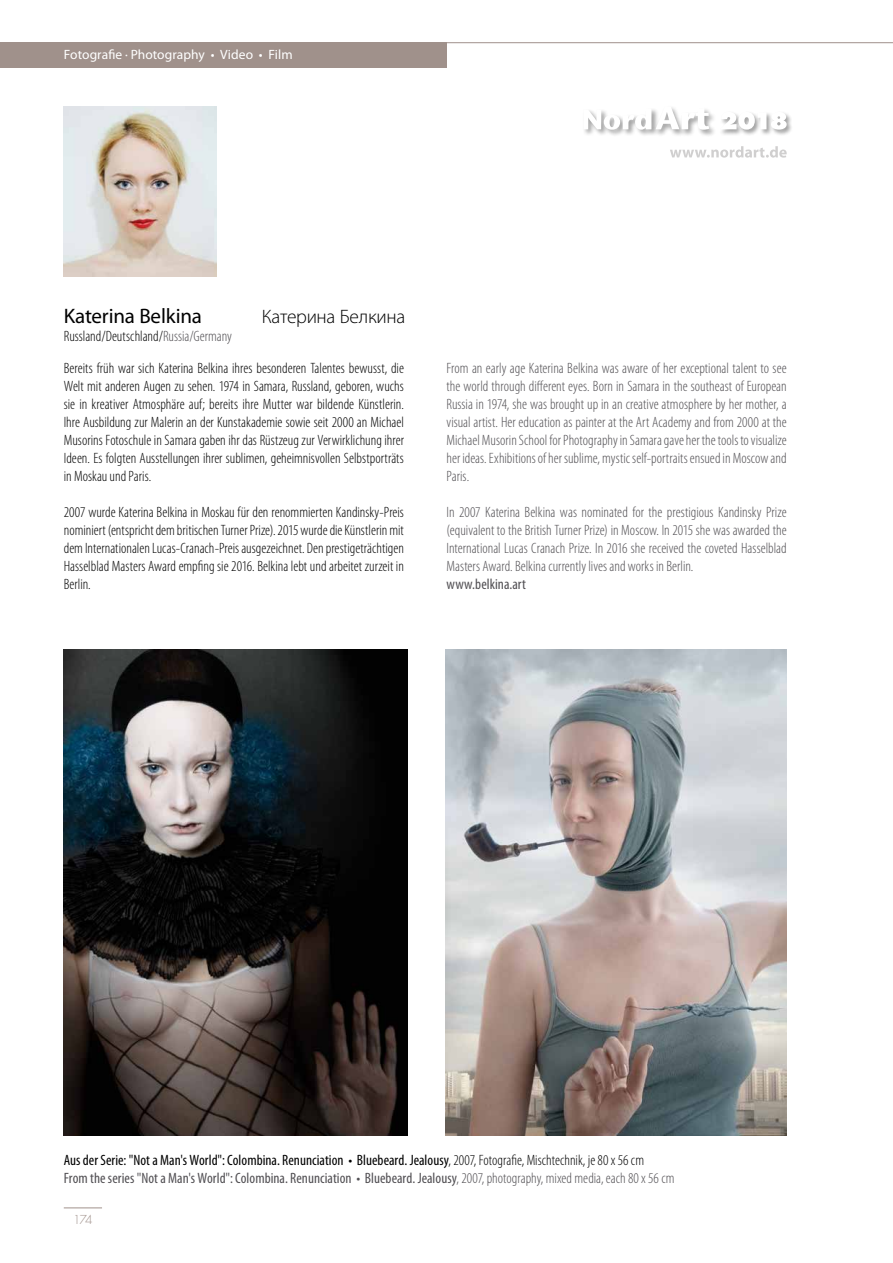
<style>
.page{position:relative;width:893px;height:1263px;background:#fff}
.page>*{position:absolute;margin:0;border:0;box-sizing:border-box;transform-origin:0 0}
.t1{font:21px "Myriad Pro";letter-spacing:-.01em;color:#000}
.t2{font:300 19.5px "Myriad Pro";letter-spacing:-.015em;color:#000}
.t3{font:300 condensed 15px/18px "Myriad Pro";color:#000;text-align:justify}
.t4{font:300 condensed 15px/18px "Myriad Pro";color:#514f53;text-align:justify}
.t5{font:condensed 15px/18px "Myriad Pro";letter-spacing:.005em;color:#514f53}
.t6{font:13.5px "Myriad Pro";letter-spacing:.005em;color:#fff}
.t7{font:300 12px "Futura Std";color:#a0918b}
.s1{color:#514f53}
.s2{color:#000}
.s3{font-weight:300;color:#000}
.s4{font-weight:300}
</style>
<div class="page">
<div style="left:0;top:43px;width:446px;height:25px;background:#a0918b"></div>
<hr style="left:446px;top:42px;width:447px;height:1px;background:#a0918b">
<hr style="left:64px;top:1207px;width:38px;height:1px;background:#a0918b">
<svg style="left:670px;top:146px;width:117px;height:12px"></svg>
<div style="left:582px;top:107px;width:77px;height:30px;background:#000;opacity:.75"></div>
<div style="left:654px;top:105px;width:62px;height:32px;background:#000;opacity:.75"></div>
<svg style="left:583px;top:106px;width:126px;height:24px"></svg>
<div style="left:719px;top:111px;width:74px;height:25px;background:#000;opacity:.75"></div>
<svg style="left:719px;top:112px;width:68px;height:18px"></svg>
<img style="left:64px;top:106px;width:152px;height:170px">
<img style="left:64px;top:650px;width:344px;height:486px">
<img style="left:446px;top:650px;width:341px;height:486px">
<p class="t6" style="left:64px;top:46px;width:230px">Fotografie · Photography • Video • Film</p>
<h1 class="t1" style="left:64px;top:303px;width:140px">Katerina Belkina</h1>
<h2 class="t2" style="left:262px;top:305px;width:145px">Катерина Белкина</h2>
<p class="t3" style="left:64px;top:327px;width:170px">Russland/Deutschland/<span class="s1">Russia/Germany</span></p>
<p class="t3" style="left:64px;top:359px;width:342px">Bereits früh war sich Katerina Belkina ihres besonderen Talentes bewusst, die Welt mit anderen Augen zu sehen. 1974 in Samara, Russland, geboren, wuchs sie in kreativer Atmosphäre auf; bereits ihre Mutter war bildende Künstlerin.<br>Ihre Ausbildung zur Malerin an der Kunstakademie sowie seit 2000 an Michael Musorins Fotoschule in Samara gaben ihr das Rüstzeug zur Verwirklichung ihrer Ideen. Es folgten Ausstellungen ihrer sublimen, geheimnisvollen Selbstporträts in Moskau und Paris.</p>
<p class="t3" style="left:64px;top:503px;width:342px">2007 wurde Katerina Belkina in Moskau für den renommierten Kandinsky-Preis nominiert (entspricht dem britischen Turner Prize). 2015 wurde die Künstlerin mit dem Internationalen Lucas-Cranach-Preis ausgezeichnet. Den prestigeträchtigen Hasselblad Masters Award empfing sie 2016. Belkina lebt und arbeitet zurzeit in Berlin.</p>
<p class="t4" style="left:446px;top:359px;width:342px">From an early age Katerina Belkina was aware of her exceptional talent to see the world through different eyes. Born in Samara in the southeast of European Russia in 1974, she was brought up in an creative atmosphere by her mother, a visual artist. Her education as painter at the Art Academy and from 2000 at the Michael Musorin School for Photography in Samara gave her the tools to visualize her ideas. Exhibitions of her sublime, mystic self-portraits ensued in Moscow and Paris.</p>
<p class="t4" style="left:446px;top:503px;width:342px">In 2007 Katerina Belkina was nominated for the prestigious Kandinsky Prize (equivalent to the British Turner Prize) in Moscow. In 2015 she was awarded the International Lucas Cranach Prize. In 2016 she received the coveted Hasselblad Masters Award. Belkina currently lives and works in Berlin.</p>
<p class="t5" style="left:446px;top:575px;width:81px">www.belkina.art</p>
<p class="t5" style="left:64px;top:1151px;width:612px"><span class="s2">Aus der Serie: "Not a Man's World": Colombina. Renunciation • Bluebeard. Jealousy</span><span class="s3">, 2007, Fotografie, Mischtechnik, je 80 x 56 cm<br></span>From the series "Not a Man's World": Colombina. Renunciation • Bluebeard. Jealousy<span class="s4">, 2007, photography, mixed media, each 80 x 56 cm</span></p>
<p class="t7" style="left:73px;top:1212px;width:21px">174</p>
</div>
